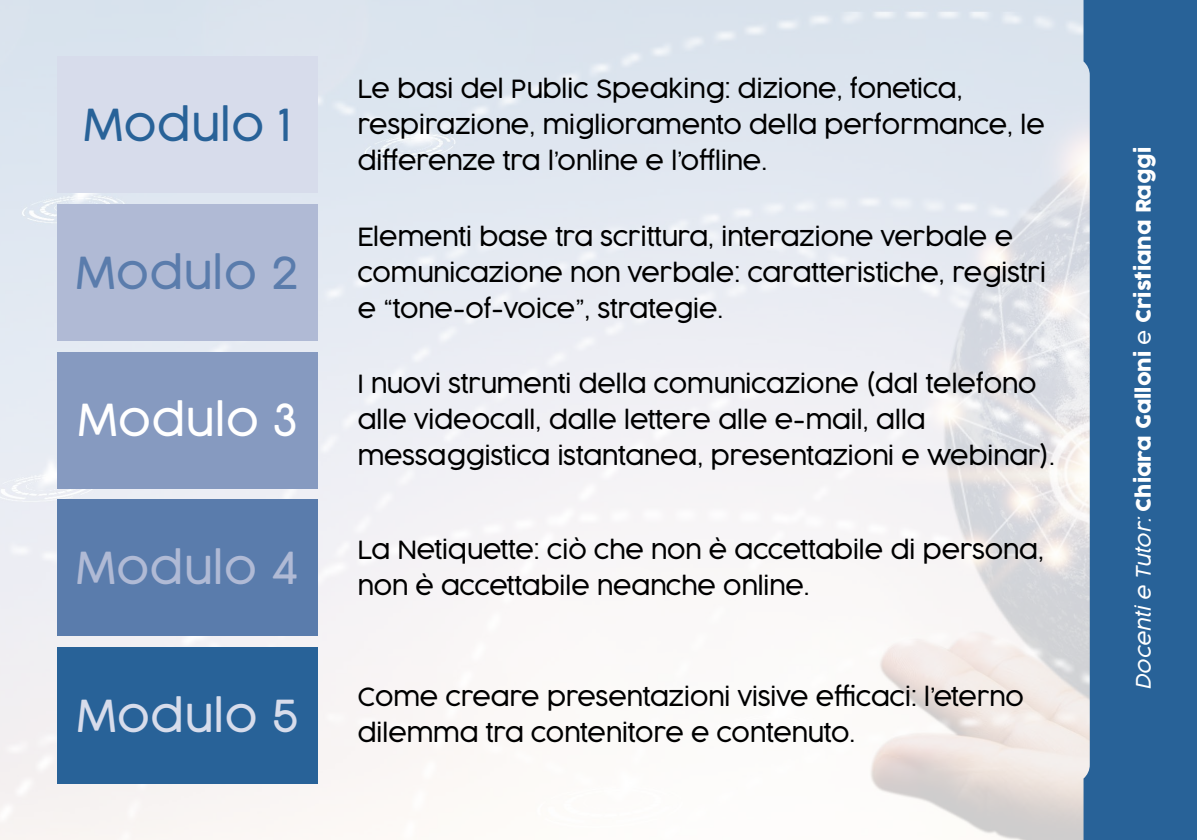
<style>
.page{position:relative;width:1197px;height:840px;background:#fff}
.page>*{position:absolute;margin:0;border:0;box-sizing:border-box;transform-origin:0 0}
.t1{font:300 44px "Cocogoose Pro";color:#286298}
.t2{font:300 44px "Cocogoose Pro";color:#5a7cac}
.t3{font:300 44px "Cocogoose Pro";color:#fff}
.t4{font:300 44px "Cocogoose Pro";color:#b0bad5}
.t5{font:300 44px "Cocogoose Pro";color:#d7dceb}
.t6{font:300 25px/36px "Cocogoose Pro";letter-spacing:-.02em;color:#000}
.t7{font:20px "Cocogoose Pro";color:#fff}
.s1{font-weight:300;font-style:italic}
.s2{font-weight:300}
</style>
<div class="page">
<img style="left:0;top:0;width:1083px;height:839px">
<div style="left:57px;top:57px;width:260px;height:136px;background:#d7dceb"></div>
<div style="left:57px;top:204px;width:260px;height:136px;background:#b0bad5"></div>
<div style="left:57px;top:351px;width:260px;height:137px;background:#869ac0"></div>
<div style="left:57px;top:499px;width:260px;height:136px;background:#5a7cac"></div>
<div style="left:57px;top:646px;width:260px;height:136px;background:#286298"></div>
<div style="left:1083px;top:0;width:113px;height:839px;background:#286298"></div>
<h1 class="t1" style="left:83px;top:95px;width:210px">Modulo 1</h1>
<h1 class="t2" style="left:75px;top:242px;width:225px">Modulo 2</h1>
<h1 class="t3" style="left:77px;top:390px;width:221px">Modulo 3</h1>
<h1 class="t4" style="left:75px;top:537px;width:225px">Modulo 4</h1>
<h1 class="t5" style="left:76px;top:684px;width:224px">Modulo 5</h1>
<p class="t6" style="left:357px;top:70px;width:689px">Le basi del Public Speaking: dizione, fonetica, respirazione, miglioramento della performance, le differenze tra l’online e l’offline.</p>
<p class="t6" style="left:357px;top:218px;width:690px">Elementi base tra scrittura, interazione verbale e comunicazione non verbale: caratteristiche, registri e “tone-of-voice”, strategie.</p>
<p class="t6" style="left:357px;top:365px;width:699px">I nuovi strumenti della comunicazione (dal telefono alle videocall, dalle lettere alle e-mail, alla messaggistica istantanea, presentazioni e webinar).</p>
<p class="t6" style="left:357px;top:530px;width:688px">La Netiquette: ciò che non è accettabile di persona, non è accettabile neanche online.</p>
<p class="t6" style="left:357px;top:678px;width:668px">Come creare presentazioni visive efficaci: l’eterno dilemma tra contenitore e contenuto.</p>
<p class="t7" style="left:1129px;top:689px;width:544px;rotate:-90deg"><span class="s1">Docenti e Tutor:</span> Chiara Galloni <span class="s2">e</span> Cristiana Raggi</p>
</div>
